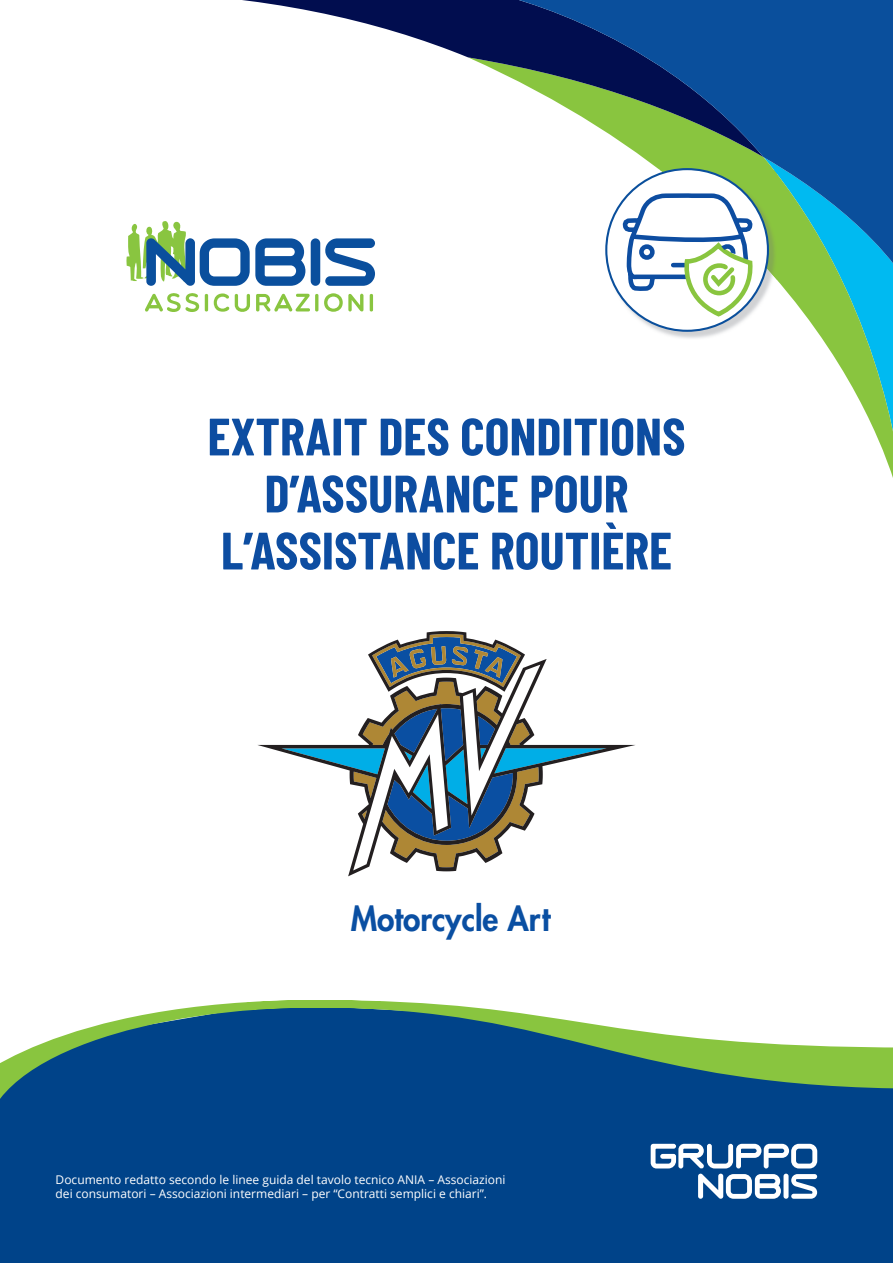
<style>
.page{position:relative;width:893px;height:1263px;background:#fff}
.page>*{position:absolute;margin:0;border:0;box-sizing:border-box;transform-origin:0 0}
.t1{font:700 52.5px/57px "Barlow Condensed";color:#0d4da1;text-align:center}
.t2{font:800 33.15px "Futura Std";color:#0a4fa2;scale:.95 1}
.t3{font:12px/14.4px "Open Sans";color:#fff}
</style>
<div class="page">
<svg style="left:777px;top:275px;width:116px;height:203px"></svg>
<svg style="left:242px;top:0;width:244px;height:66px"></svg>
<svg style="left:486px;top:0;width:407px;height:275px"></svg>
<div style="left:0;top:1215px;width:893px;height:48px;background:#004389"></div>
<svg style="left:0;top:1000px;width:893px;height:215px;background:#2b6590"></svg>
<svg style="left:145px;top:293px;width:228px;height:19px"></svg>
<svg style="left:126px;top:221px;width:249px;height:65px"></svg>
<img style="left:607px;top:170px;width:165px;height:169px">
<img style="left:753px;top:170px;width:24px;height:110px">
<svg style="left:606px;top:169px;width:162px;height:162px"></svg>
<svg style="left:622px;top:163px;width:131px;height:158px"></svg>
<svg style="left:258px;top:744px;width:377px;height:132px"></svg>
<svg style="left:282px;top:631px;width:325px;height:239px"></svg>
<h1 class="t1" style="left:207px;top:407px;width:479px">EXTRAIT DES CONDITIONS<br>D’ASSURANCE POUR<br>L’ASSISTANCE ROUTIÈRE</h1>
<h2 class="t2" style="left:351px;top:897px;width:212px">Motorcycle Art</h2>
<p class="t3" style="left:56px;top:1172px;width:451px">Documento redatto secondo le linee guida del tavolo tecnico ANIA – Associazioni dei consumatori – Associazioni intermediari – per “Contratti semplici e chiari”.</p>
</div>
